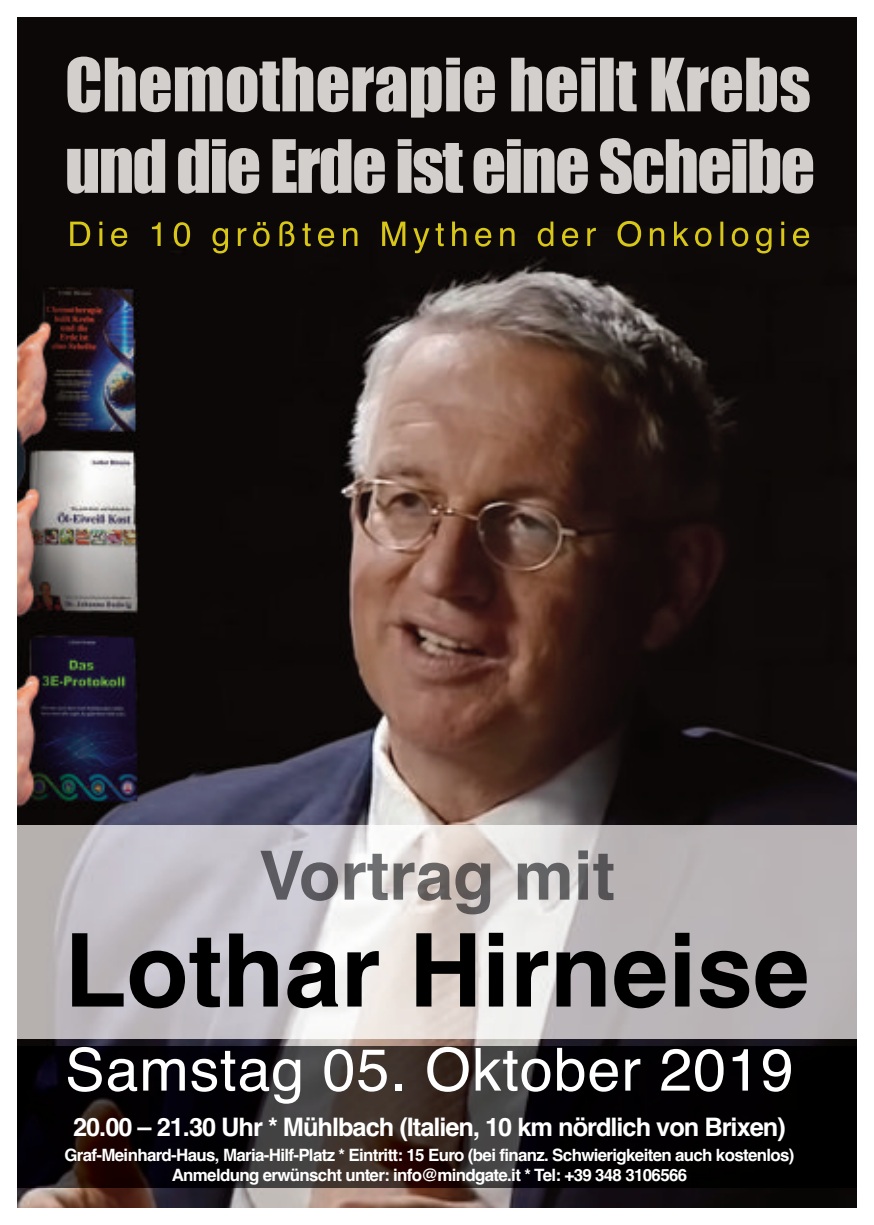
<style>
.page{position:relative;width:874px;height:1225px;background:#fff}
.page>*{position:absolute;margin:0;border:0;box-sizing:border-box;transform-origin:0 0}
.t1{font:700 101.8px "Helvetica";color:#000}
.t2{font:59.4px "Helvetica";letter-spacing:.015em;color:#fff}
.t3{font:700 25.4px "Helvetica";letter-spacing:-.04em;color:#fff}
.t4{font:700 17px/20.4px "Helvetica";letter-spacing:-.04em;color:#fff;text-align:center}
</style>
<div class="page">
<img style="left:17px;top:17px;width:839px;height:1190px">
<img style="left:67px;top:57px;width:742px;height:55px">
<img style="left:134px;top:138px;width:645px;height:56px">
<img style="left:70px;top:221px;width:713px;height:26px">
<img style="left:17px;top:826px;width:839px;height:212px">
<img style="left:260px;top:850px;width:353px;height:64px">
<img style="left:17px;top:1046px;width:839px;height:142px">
<h1 class="t1" style="left:64px;top:888px;width:746px">Lothar Hirneise</h1>
<h2 class="t2" style="left:65px;top:1024px;width:729px">Samstag 05. Oktober 2019</h2>
<h3 class="t3" style="left:73px;top:1107px;width:713px">20.00 – 21.30 Uhr * Muhlbach (Italien, 10 km nordlich von Brixen)</h3>
<h3 class="t3" style="left:318px;top:1107px;width:13px">̈</h3>
<h3 class="t3" style="left:588px;top:1107px;width:13px">̈</h3>
<p class="t4" style="left:64px;top:1144px;width:731px">Graf-Meinhard-Haus, Maria-Hilf-Platz * Eintritt: 15 Euro (bei finanz. Schwierigkeiten auch kostenlos)<br>Anmeldung erwünscht unter: info@mindgate.it * Tel: +39 348 3106566</p>
</div>
